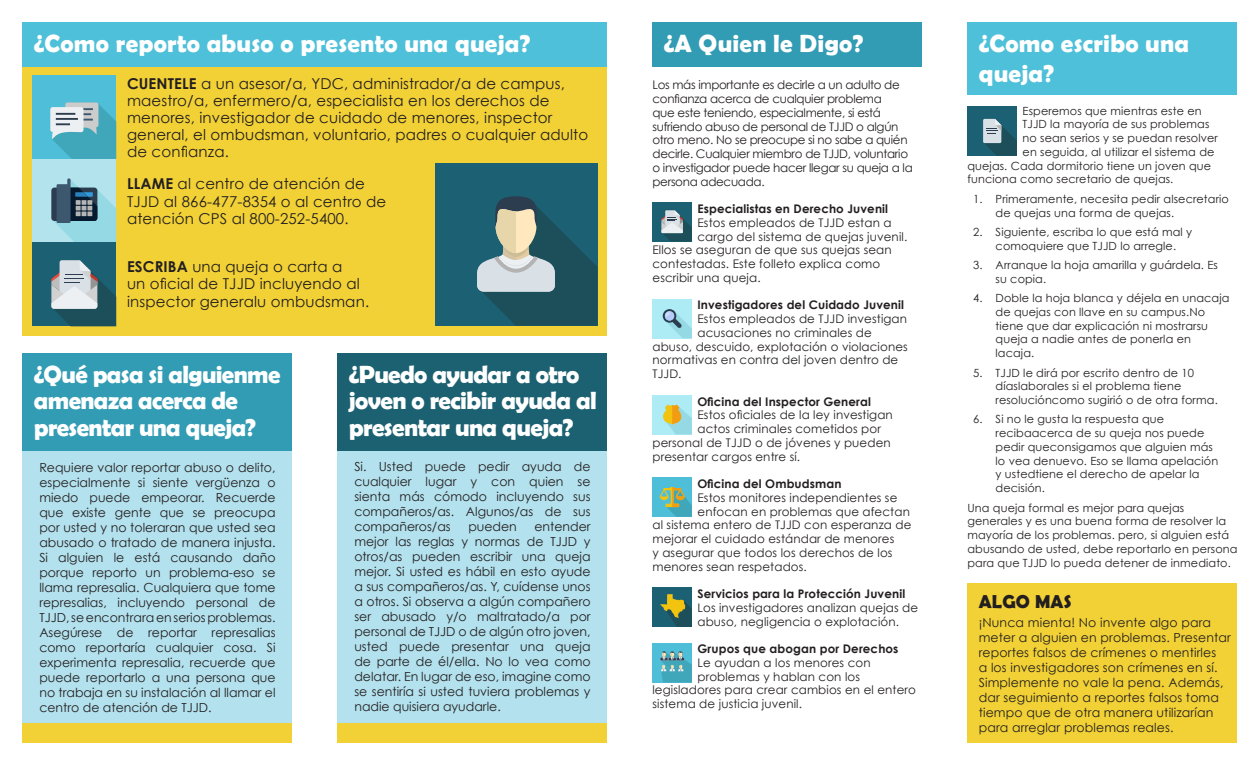
<style>
.page{position:relative;width:1260px;height:765px;background:#fff}
.page>*{position:absolute;margin:0;border:0;box-sizing:border-box;transform-origin:0 0}
.t1{font:700 25px/26.2px "Berlin Sans FB Demi";letter-spacing:-.025em;color:#fff}
.t2{font:700 25px/30px "Berlin Sans FB Demi";letter-spacing:.01em;color:#fff}
.t3{font:700 18.75px "Berlin Sans FB Demi";letter-spacing:.01em;color:#231f20}
.t4{font:15px/17px "Century Gothic";letter-spacing:.01em;color:#231f20}
.t5{font:12.5px/15px "Century Gothic";letter-spacing:.01em;color:#231f20;text-align:justify}
.t6{font:11.88px/13.8px "Century Gothic";letter-spacing:.01em;color:#231f20}
.t7{font:11.88px/13.8px "Century Gothic";letter-spacing:-.025em;color:#231f20}
.t8{font:700 11.88px "Century Gothic";letter-spacing:.01em;color:#231f20}
.t9{font:11.25px/13.8px "Century Gothic";letter-spacing:.01em;color:#231f20}
.s1{font-weight:700}
</style>
<div class="page">
<div style="left:22px;top:22px;width:586px;height:314px;background:#f2d136"></div>
<div style="left:22px;top:451px;width:270px;height:272px;background:#b3e1ed"></div>
<div style="left:22px;top:22px;width:586px;height:45px;background:#4ec0d9"></div>
<div style="left:22px;top:354px;width:270px;height:97px;background:#319cb3"></div>
<div style="left:338px;top:354px;width:270px;height:97px;background:#1c6171"></div>
<div style="left:338px;top:451px;width:270px;height:272px;background:#b3e1ed"></div>
<div style="left:652px;top:22px;width:270px;height:45px;background:#319cb3"></div>
<div style="left:968px;top:22px;width:270px;height:73px;background:#4ec0d9"></div>
<div style="left:968px;top:583px;width:270px;height:159px;background:#f2d136"></div>
<div style="left:22px;top:723px;width:270px;height:19px;background:#f2d136"></div>
<div style="left:32px;top:75px;width:84px;height:84px;background:#4fbfd9"></div>
<svg style="left:50px;top:102px;width:66px;height:57px;background:#74b8c7"></svg>
<div style="left:32px;top:159px;width:84px;height:84px;background:#b3e3ed"></div>
<svg style="left:51px;top:178px;width:65px;height:65px"></svg>
<div style="left:32px;top:243px;width:84px;height:83px;background:#1c6173"></div>
<svg style="left:51px;top:260px;width:65px;height:66px"></svg>
<div style="left:652px;top:395px;width:40px;height:39px;background:#adebf5"></div>
<svg style="left:663px;top:405px;width:29px;height:29px"></svg>
<div style="left:652px;top:202px;width:40px;height:39px;background:#1c6173"></div>
<svg style="left:661px;top:210px;width:31px;height:31px"></svg>
<div style="left:652px;top:299px;width:40px;height:39px;background:#adebf5"></div>
<svg style="left:663px;top:309px;width:29px;height:29px"></svg>
<div style="left:652px;top:477px;width:40px;height:40px;background:#4fbfd9"></div>
<svg style="left:660px;top:487px;width:32px;height:30px"></svg>
<div style="left:652px;top:643px;width:40px;height:39px;background:#4fbfd9"></div>
<svg style="left:660px;top:651px;width:32px;height:31px"></svg>
<div style="left:652px;top:588px;width:40px;height:39px;background:#1c6173"></div>
<svg style="left:660px;top:594px;width:32px;height:33px"></svg>
<div style="left:338px;top:723px;width:270px;height:19px;background:#f2d136"></div>
<div style="left:435px;top:163px;width:162px;height:163px;background:#1c6173"></div>
<svg style="left:477px;top:196px;width:120px;height:130px"></svg>
<div style="left:967px;top:106px;width:50px;height:50px;background:#1c6173"></div>
<svg style="left:983px;top:119px;width:34px;height:37px"></svg>
<p class="t2" style="left:34px;top:28px;width:498px">¿Como reporto abuso o presento una queja?</p>
<p class="t4" style="left:127px;top:75px;width:463px"><span class="s1">CUENTELE</span> a un asesor/a, YDC, administrador/a de campus, maestro/a, enfermero/a, especialista en los derechos de menores, investigador de cuidado de menores, inspector general, el ombudsman, voluntario, padres o cualquier adulto de confianza.</p>
<p class="t4" style="left:127px;top:175px;width:261px;line-height:17.5px"><span class="s1">LLAME</span> al centro de atención de<br>TJJD al 866-477-8354 o al centro de atención CPS al 800-252-5400.</p>
<p class="t4" style="left:127px;top:257px;width:244px;line-height:17.5px"><span class="s1">ESCRIBA</span> una queja o carta a<br>un oficial de TJJD incluyendo al inspector generalu ombudsman.</p>
<p class="t1" style="left:34px;top:361px;width:248px">¿Qué pasa si alguienme amenaza acerca de presentar una queja?</p>
<p class="t1" style="left:349px;top:361px;width:250px">¿Puedo ayudar a otro joven o recibir ayuda al presentar una queja?</p>
<p class="t5" style="left:354px;top:458px;width:238px">Si. Usted puede pedir ayuda de cualquier lugar y con quien se sienta más cómodo incluyendo sus compañeros/as. Algunos/as de sus compañeros/as</p>
<p class="t5" style="left:39px;top:460px;width:238px">Requiere valor reportar abuso o delito, especialmente si siente vergüenza o miedo puede empeorar. Recuerde que existe gente que se preocupa por usted y no toleraran que usted sea abusado o tratado de manera injusta.<br>Si alguien le está causando daño porque reporto un problema-eso se llama represalia. Cualquiera que tome represalias, incluyendo personal de TJJD, se encontrara en serios problemas.<br>Asegúrese de reportar represalias como reportaría cualquier cosa. Si experimenta represalia, recuerde que puede reportarlo a una persona que no trabaja en su instalación al llamar el centro de atención de TJJD.</p>
<p class="t5" style="left:354px;top:518px;width:238px;text-indent:180px">entender mejor las reglas y normas de TJJD y otros/as pueden escribir una queja mejor. Si usted es hábil en esto ayude a sus compañeros/as. Y, cuídense unos a otros. Si observa a algún compañero ser abusado y/o maltratado/a por personal de TJJD o de algún otro joven, usted puede presentar una queja de parte de él/ella. No lo vea como delatar. En lugar de eso, imagine como se sentiría si usted tuviera problemas y nadie quisiera ayudarle.</p>
<p class="t5" style="left:468px;top:518px;width:50px">pueden</p>
<p class="t2" style="left:664px;top:28px;width:201px">¿A Quien le Digo?</p>
<p class="t2" style="left:979px;top:28px;width:212px">¿Como escribo una queja?</p>
<p class="t7" style="left:652px;top:78px;width:262px">Los más importante es decirle a un adulto de confianza acerca de cualquier problema<br>que este teniendo, especialmente, si está sufriendo abuso de personal de TJJD o algún otro meno. No se preocupe si no sabe a quién decirle. Cualquier miembro de TJJD, voluntario o investigador puede hacer llegar su queja a la persona adecuada.</p>
<p class="t8" style="left:698px;top:201px;width:192px">Especialistas en Derecho Juvenil</p>
<p class="t6" style="left:698px;top:216px;width:196px">Estos empleados de TJJD estan a</p>
<p class="t6" style="left:698px;top:229px;width:211px">cargo del sistema de quejas juvenil.</p>
<p class="t6" style="left:652px;top:243px;width:241px">Ellos se aseguran de que sus quejas sean</p>
<p class="t6" style="left:652px;top:257px;width:229px">contestadas. Este folleto explica como</p>
<p class="t6" style="left:652px;top:271px;width:110px">escribir una queja.</p>
<p class="t8" style="left:698px;top:298px;width:208px">Investigadores del Cuidado Juvenil</p>
<p class="t6" style="left:698px;top:312px;width:211px">Estos empleados de TJJD investigan</p>
<p class="t6" style="left:698px;top:326px;width:176px">acusaciones no criminales de</p>
<p class="t6" style="left:652px;top:339px;width:257px">abuso, descuido, explotación o violaciones</p>
<p class="t6" style="left:652px;top:353px;width:247px">normativas en contra del joven dentro de</p>
<p class="t6" style="left:652px;top:367px;width:31px">TJJD.</p>
<p class="t8" style="left:698px;top:394px;width:175px">Oficina del Inspector General</p>
<p class="t6" style="left:698px;top:408px;width:197px">Estos oficiales de la ley investigan</p>
<p class="t6" style="left:698px;top:422px;width:185px">actos criminales cometidos por</p>
<p class="t6" style="left:652px;top:436px;width:240px">personal de TJJD o de jóvenes y pueden</p>
<p class="t6" style="left:652px;top:449px;width:149px">presentar cargos entre sí.</p>
<p class="t8" style="left:698px;top:476px;width:146px">Oficina del Ombudsman</p>
<p class="t6" style="left:698px;top:491px;width:201px">Estos monitores independientes se</p>
<p class="t6" style="left:698px;top:504px;width:214px">enfocan en problemas que afectan</p>
<p class="t6" style="left:652px;top:518px;width:260px">al sistema entero de TJJD con esperanza de</p>
<p class="t6" style="left:652px;top:532px;width:243px">mejorar el cuidado estándar de menores</p>
<p class="t6" style="left:652px;top:546px;width:242px">y asegurar que todos los derechos de los</p>
<p class="t6" style="left:652px;top:559px;width:156px">menores sean respetados.</p>
<p class="t8" style="left:698px;top:586px;width:209px">Servicios para la Protección Juvenil</p>
<p class="t6" style="left:698px;top:601px;width:222px">Los investigadores analizan quejas de abuso, negligencia o explotación.</p>
<p class="t8" style="left:698px;top:641px;width:203px">Grupos que abogan por Derechos</p>
<p class="t6" style="left:698px;top:656px;width:175px">Le ayudan a los menores con</p>
<p class="t6" style="left:698px;top:669px;width:164px">problemas y hablan con los</p>
<p class="t6" style="left:652px;top:683px;width:265px">legisladores para crear cambios en el entero</p>
<p class="t6" style="left:652px;top:697px;width:151px">sistema de justicia juvenil.</p>
<p class="t9" style="left:1023px;top:104px;width:181px">Esperemos que mientras este en</p>
<p class="t9" style="left:1023px;top:117px;width:188px">TJJD la mayoría de sus problemas</p>
<p class="t9" style="left:1023px;top:131px;width:197px">no sean serios y se puedan resolver</p>
<p class="t9" style="left:1023px;top:145px;width:193px">en seguida, al utilizar el sistema de</p>
<p class="t9" style="left:968px;top:159px;width:245px">quejas. Cada dormitorio tiene un joven que</p>
<p class="t9" style="left:968px;top:172px;width:207px">funciona como secretario de quejas.</p>
<p class="t9" style="left:996px;top:192px;width:235px;text-indent:-22px">1. Primeramente, necesita pedir alsecretario de quejas una forma de quejas.</p>
<p class="t9" style="left:973px;top:225px;width:221px;text-align:center">2. Siguiente, escriba lo que está mal y comoquiere que TJJD lo arregle.</p>
<p class="t9" style="left:996px;top:258px;width:224px;text-indent:-22px">3. Arranque la hoja amarilla y guárdela. Es su copia.</p>
<p class="t9" style="left:996px;top:291px;width:235px;text-indent:-22px">4. Doble la hoja blanca y déjela en unacaja de quejas con llave en su campus.No tiene que dar explicación ni mostrarsu queja a nadie antes de ponerla en lacaja.</p>
<p class="t9" style="left:996px;top:365px;width:224px;text-indent:-22px">5. TJJD le dirá por escrito dentro de 10 díaslaborales si el problema tiene resolucióncomo sugirió o de otra forma.</p>
<p class="t9" style="left:996px;top:412px;width:224px;text-indent:-22px">6. Si no le gusta la respuesta que recibaacerca de su queja nos puede pedir queconsigamos que alguien más lo vea denuevo. Eso se llama apelación y ustedtiene el derecho de apelar la decisión.</p>
<p class="t9" style="left:968px;top:500px;width:272px">Una queja formal es mejor para quejas generales y es una buena forma de resolver la mayoría de los problemas. pero, si alguien está abusando de usted, debe reportarlo en persona para que TJJD lo pueda detener de inmediato.</p>
<p class="t3" style="left:979px;top:591px;width:94px">ALGO MAS</p>
<p class="t5" style="left:979px;top:615px;width:254px;text-align:left">¡Nunca mienta! No invente algo para meter a alguien en problemas. Presentar reportes falsos de crímenes o mentirles<br>a los investigadores son crímenes en sí.<br>Simplemente no vale la pena. Además, dar seguimiento a reportes falsos toma tiempo que de otra manera utilizarían para arreglar problemas reales.</p>
</div>
